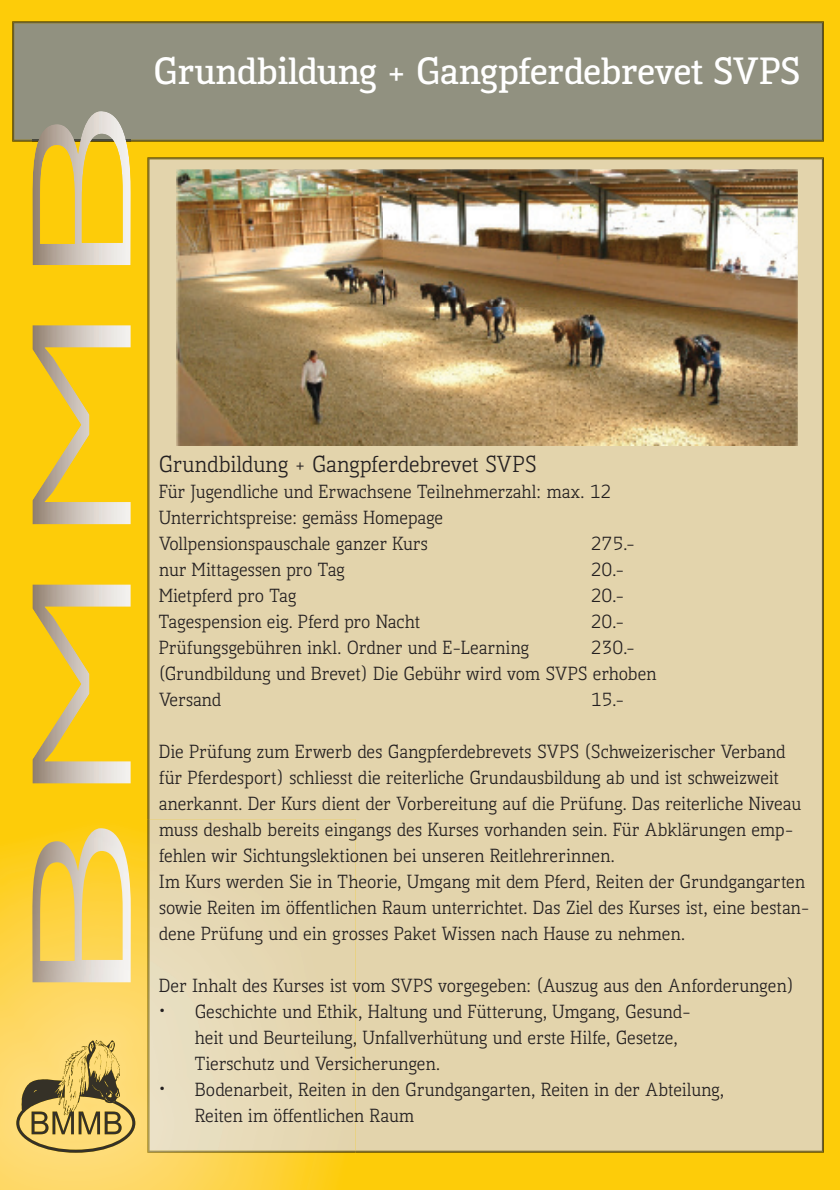
<style>
.page{position:relative;width:840px;height:1190px;background:#fff}
.page>*{position:absolute;margin:0;border:0;box-sizing:border-box;transform-origin:0 0}
.t1{font:700 36px "Kofi Pure Serif";letter-spacing:-.005em;color:#fff}
.t2{font:22px "Kofi Pure Serif";letter-spacing:-.005em;color:#231f20}
.t3{font:18px/26px "Kofi Pure Serif";letter-spacing:-.005em;color:#231f20}
</style>
<div class="page">
<div style="left:0;top:0;width:839px;height:1190px;background:#fdcc09"></div>
<div style="left:13px;top:22px;width:810px;height:119px;background:#919180"></div>
<div style="left:148px;top:158px;width:675px;height:994px;background:#e3d4ac"></div>
<svg style="left:32px;top:111px;width:99px;height:673px"></svg>
<img style="left:177px;top:169px;width:621px;height:276px">
<img style="left:0;top:838px;width:336px;height:352px">
<img style="left:148px;top:819px;width:208px;height:333px">
<img style="left:32px;top:828px;width:99px;height:154px">
<img style="left:64px;top:1051px;width:17px;height:14px">
<svg style="left:62px;top:1065px;width:12px;height:11px"></svg>
<img style="left:105px;top:1112px;width:17px;height:22px">
<img style="left:79px;top:1112px;width:21px;height:22px">
<img style="left:16px;top:1076px;width:60px;height:77px">
<svg style="left:59px;top:1094px;width:16px;height:21px"></svg>
<img style="left:74px;top:1055px;width:44px;height:43px">
<h1 class="t1" style="left:154px;top:56px;width:649px">Grundbildung + Gangpferdebrevet SVPS</h1>
<p class="t2" style="left:159px;top:451px;width:380px">Grundbildung + Gangpferdebrevet SVPS</p>
<p class="t3" style="left:159px;top:479px;width:454px">Für Jugendliche und Erwachsene Teilnehmerzahl: max. 12<br>Unterrichtspreise: gemäss Homepage<br>Vollpensionspauschale ganzer Kurs</p>
<p class="t3" style="left:591px;top:531px;width:46px">275.-</p>
<p class="t3" style="left:159px;top:557px;width:188px">nur Mittagessen pro Tag</p>
<p class="t3" style="left:591px;top:557px;width:35px">20.-</p>
<p class="t3" style="left:159px;top:583px;width:139px">Mietpferd pro Tag</p>
<p class="t3" style="left:591px;top:583px;width:35px">20.-</p>
<p class="t3" style="left:159px;top:609px;width:263px">Tagespension eig. Pferd pro Nacht</p>
<p class="t3" style="left:591px;top:609px;width:35px">20.-</p>
<p class="t3" style="left:159px;top:635px;width:372px">Prüfungsgebühren inkl. Ordner und E-Learning</p>
<p class="t3" style="left:159px;top:635px;width:499px;text-indent:432px">230.- (Grundbildung und Brevet) Die Gebühr wird vom SVPS erhoben<br>Versand</p>
<p class="t3" style="left:591px;top:687px;width:35px">15.-</p>
<p class="t3" style="left:159px;top:739px;width:652px">Die Prüfung zum Erwerb des Gangpferdebrevets SVPS (Schweizerischer Verband für Pferdesport) schliesst die reiterliche Grundausbildung ab und ist schweizweit anerkannt. Der Kurs dient der Vorbereitung auf die Prüfung. Das reiterliche Niveau muss deshalb bereits eingangs des Kurses vorhanden sein. Für Abklärungen emp&shy;fehlen wir Sichtungslektionen bei unseren Reitlehrerinnen.<br>Im Kurs werden Sie in Theorie, Umgang mit dem Pferd, Reiten der Grundgangarten sowie Reiten im öffentlichen Raum unterrichtet. Das Ziel des Kurses ist, eine bestan&shy;dene Prüfung und ein grosses Paket Wissen nach Hause zu nehmen.</p>
<p class="t3" style="left:159px;top:973px;width:637px">Der Inhalt des Kurses ist vom SVPS vorgegeben: (Auszug aus den Anforderungen)</p>
<p class="t3" style="left:195px;top:999px;width:497px;text-indent:-36px">• Geschichte und Ethik, Haltung und Fütterung, Umgang, Gesund&shy;heit und Beurteilung, Unfallverhütung und erste Hilfe, Gesetze,<br>Tierschutz und Versicherungen.</p>
<p class="t3" style="left:195px;top:1077px;width:531px;text-indent:-36px">• Bodenarbeit, Reiten in den Grundgangarten, Reiten in der Abteilung,<br>Reiten im öffentlichen Raum</p>
</div>
